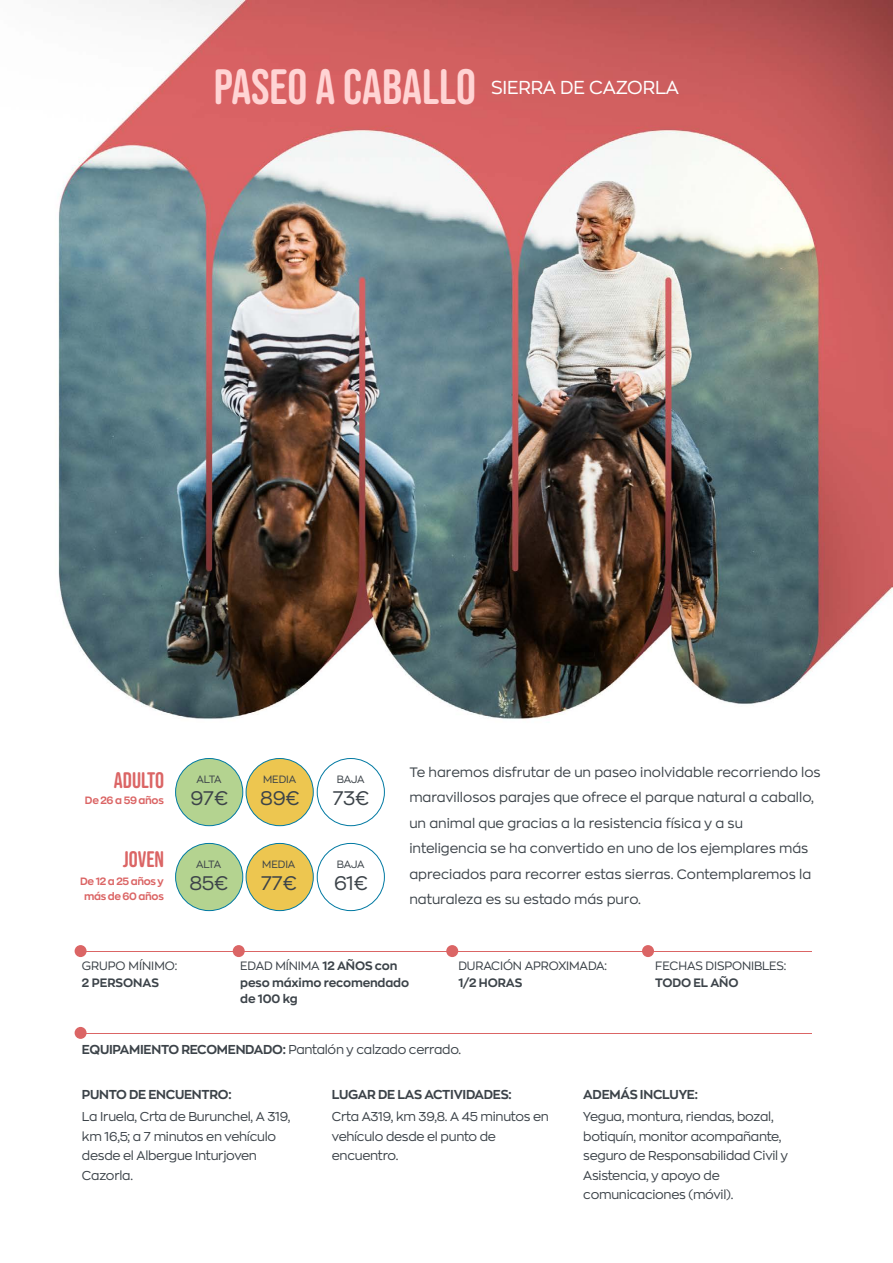
<style>
.page{position:relative;width:893px;height:1263px;background:#fff}
.page>*{position:absolute;margin:0;border:0;box-sizing:border-box;transform-origin:0 0}
.t1{font:49.65px "Bebas Neue Rounded";color:#ffd4d4}
.t2{font:22.5px "Bebas Neue Rounded";color:#db6565}
.t3{font:19.5px "Zona Pro";letter-spacing:-.015em;color:#3c4349}
.t4{font:18.6px "Zona Pro";letter-spacing:-.01em;color:#fff}
.t5{font:13.5px/25.5px "Zona Pro";color:#3c4349}
.t6{font:12.75px/19.5px "Zona Pro";letter-spacing:-.02em;color:#3c4349}
.t7{font:700 12.75px "Zona Pro";letter-spacing:-.02em;color:#3c4349}
.t8{font:700 12px/16.5px "Zona Pro";letter-spacing:-.01em;color:#3c4349}
.t9{font:12px "Zona Pro";letter-spacing:-.01em;color:#3c4349}
.t10{font:700 10.5px/15px "Zona Pro";letter-spacing:-.03em;color:#db6565;text-align:center}
.t11{font:10.5px "Zona Pro";letter-spacing:-.01em;color:#3c4349}
.s1{font-weight:400}
</style>
<div class="page">
<img style="left:58px;top:0;width:835px;height:765px">
<hr style="left:83px;top:951px;width:728px;height:1px;background:#db6565">
<hr style="left:83px;top:1033px;width:728px;height:1px;background:#db6565">
<div style="left:75px;top:945px;width:12px;height:12px;background:#db6565;border-radius:50%"></div>
<div style="left:233px;top:945px;width:12px;height:12px;background:#db6565;border-radius:50%"></div>
<div style="left:446px;top:945px;width:12px;height:12px;background:#db6565;border-radius:50%"></div>
<div style="left:642px;top:945px;width:12px;height:12px;background:#db6565;border-radius:50%"></div>
<div style="left:75px;top:1027px;width:12px;height:12px;background:#db6565;border-radius:50%"></div>
<div style="left:176px;top:758px;width:67px;height:68px;background:#b4d390;border-radius:50%"></div>
<div style="left:175px;top:758px;width:68px;height:68px;border:1px solid #0079a2;border-radius:50%"></div>
<div style="left:246px;top:758px;width:67px;height:68px;background:#edc650;border-radius:50%"></div>
<div style="left:246px;top:758px;width:67px;height:68px;border:1px solid #0079a2;border-radius:50%"></div>
<div style="left:317px;top:758px;width:67px;height:68px;background:#fff;border-radius:50%"></div>
<div style="left:317px;top:758px;width:68px;height:68px;border:1px solid #0079a2;border-radius:50%"></div>
<div style="left:176px;top:843px;width:67px;height:68px;background:#b4d390;border-radius:50%"></div>
<div style="left:175px;top:843px;width:68px;height:68px;border:1px solid #0079a2;border-radius:50%"></div>
<div style="left:246px;top:843px;width:67px;height:68px;background:#edc650;border-radius:50%"></div>
<div style="left:246px;top:843px;width:67px;height:68px;border:1px solid #0079a2;border-radius:50%"></div>
<div style="left:317px;top:843px;width:68px;height:68px;border:1px solid #0079a2;border-radius:50%"></div>
<h1 class="t1" style="left:214px;top:59px;width:263px">PASEO A CABALLO</h1>
<h3 class="t4" style="left:491px;top:75px;width:189px">SIERRA DE CAZORLA</h3>
<h2 class="t2" style="left:114px;top:768px;width:52px">ADULTO</h2>
<p class="t10" style="left:85px;top:793px;width:80px">De 26 a 59 años</p>
<h2 class="t2" style="left:123px;top:847px;width:43px">JOVEN</h2>
<p class="t10" style="left:80px;top:873px;width:85px">De 12 a 25 años y más de 60 años</p>
<p class="t11" style="left:197px;top:772px;width:27px">ALTA</p>
<p class="t11" style="left:263px;top:772px;width:35px">MEDIA</p>
<p class="t11" style="left:337px;top:772px;width:29px">BAJA</p>
<h3 class="t3" style="left:191px;top:785px;width:39px">97€</h3>
<h3 class="t3" style="left:260px;top:785px;width:41px">89€</h3>
<h3 class="t3" style="left:333px;top:785px;width:38px">73€</h3>
<p class="t11" style="left:196px;top:858px;width:27px">ALTA</p>
<p class="t11" style="left:262px;top:858px;width:35px">MEDIA</p>
<p class="t11" style="left:337px;top:858px;width:29px">BAJA</p>
<h3 class="t3" style="left:189px;top:870px;width:40px">85€</h3>
<h3 class="t3" style="left:261px;top:870px;width:37px">77€</h3>
<h3 class="t3" style="left:334px;top:870px;width:35px">61€</h3>
<p class="t5" style="left:409px;top:759px;width:413px">Te haremos disfrutar de un paseo inolvidable recorriendo los maravillosos parajes que ofrece el parque natural a caballo, un animal que gracias a la resistencia física y a su inteligencia se ha convertido en uno de los ejemplares más apreciados para recorrer estas sierras. Contemplaremos la naturaleza es su estado más puro.</p>
<p class="t9" style="left:82px;top:958px;width:97px">GRUPO MÍNIMO:</p>
<p class="t8" style="left:82px;top:974px;width:79px">2 PERSONAS</p>
<p class="t8" style="left:240px;top:957px;width:170px"><span class="s1">EDAD MÍNIMA</span> 12 AÑOS con peso máximo recomendado de 100 kg</p>
<p class="t9" style="left:458px;top:958px;width:150px">DURACIÓN APROXIMADA:</p>
<p class="t8" style="left:458px;top:974px;width:65px">1/2 HORAS</p>
<p class="t9" style="left:655px;top:958px;width:133px">FECHAS DISPONIBLES:</p>
<p class="t8" style="left:655px;top:974px;width:85px">TODO EL AÑO</p>
<p class="t7" style="left:82px;top:1041px;width:381px">EQUIPAMIENTO RECOMENDADO: <span class="s1">Pantalón y calzado cerrado.</span></p>
<p class="t7" style="left:82px;top:1085px;width:151px">PUNTO DE ENCUENTRO:</p>
<p class="t6" style="left:82px;top:1106px;width:210px">La Iruela, Crta de Burunchel, A 319, km 16,5; a 7 minutos en vehículo desde el Albergue Inturjoven<br>Cazorla.</p>
<p class="t7" style="left:332px;top:1085px;width:181px">LUGAR DE LAS ACTIVIDADES:</p>
<p class="t6" style="left:332px;top:1106px;width:219px">Crta A319, km 39,8. A 45 minutos en vehículo desde el punto de encuentro.</p>
<p class="t7" style="left:583px;top:1085px;width:116px">ADEMÁS INCLUYE:</p>
<p class="t6" style="left:583px;top:1106px;width:206px">Yegua, montura, riendas, bozal, botiquín, monitor acompañante, seguro de Responsabilidad Civil y<br>Asistencia, y apoyo de comunicaciones (móvil).</p>
</div>
